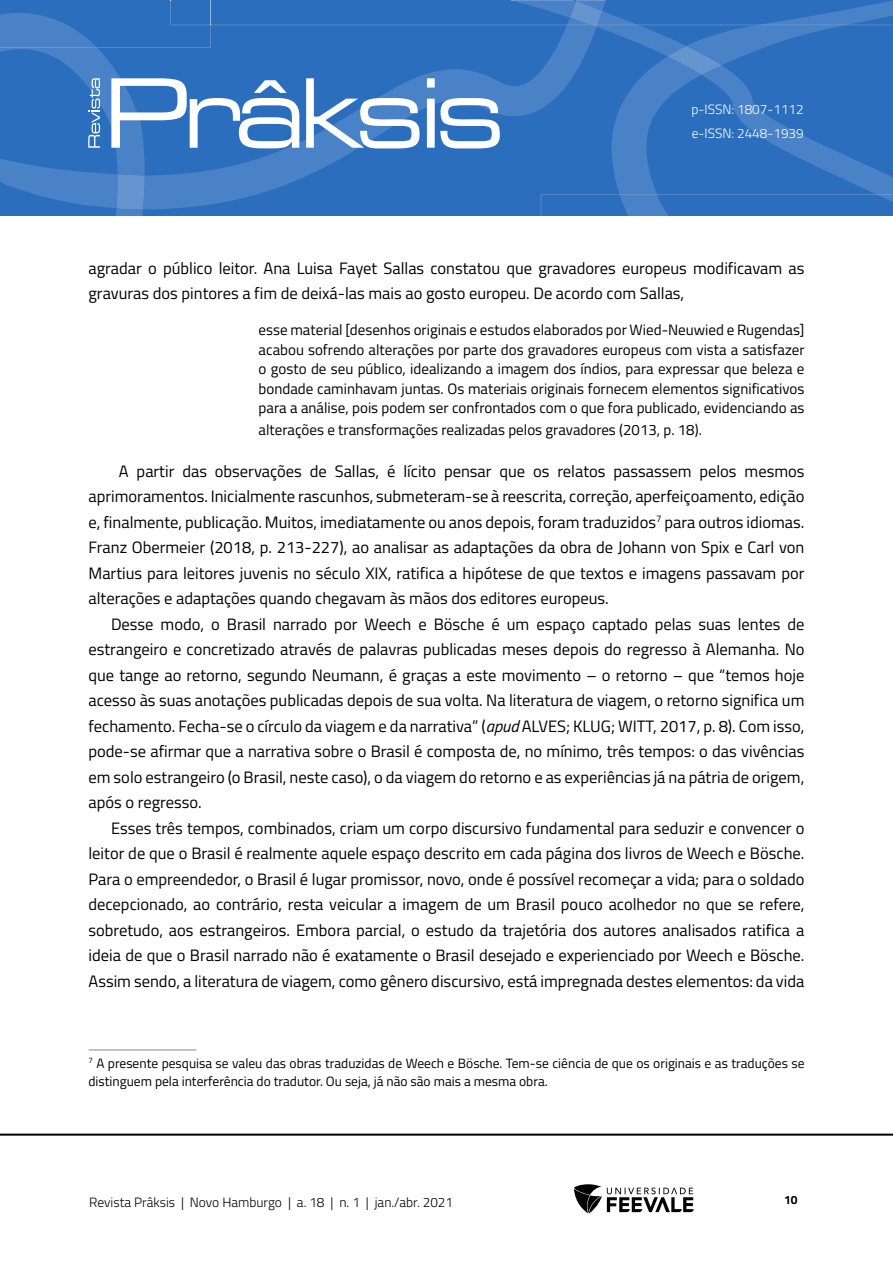
<style>
.page{position:relative;width:893px;height:1263px;background:#fff}
.page>*{position:absolute;margin:0;border:0;box-sizing:border-box;transform-origin:0 0}
.t1{font:16.5px/25.5px "Titillium Web";color:#000;text-align:justify}
.t2{font:15px/19.5px "Titillium Web";color:#000;text-align:justify}
.t3{font:13.5px/18px "Titillium Web";color:#000}
.t4{font:300 13.5px "Titillium Web";color:#000}
.t5{font:300 13.5px/24px "Titillium Web";color:#fff}
.t6{font:700 12px "Titillium Web";color:#000}
.s1{font-style:italic}
</style>
<div class="page">
<hr style="left:0;top:1133px;width:893px;height:3px;background:#000">
<svg style="left:574px;top:1184px;width:120px;height:29px"></svg>
<svg style="left:0;top:0;width:893px;height:216px;background:#3c79c2"></svg>
<hr style="left:88px;top:1049px;width:108px;height:1px;background:#878787">
<p class="t5" style="left:691px;top:97px;width:114px">p-ISSN: 1807-1112 e-ISSN: 2448-1939</p>
<p class="t1" style="left:88px;top:254px;width:717px">agradar o público leitor. Ana Luisa Fayet Sallas constatou que gravadores europeus modificavam as gravuras dos pintores a fim de deixá-las mais ao gosto europeu. De acordo com Sallas,</p>
<p class="t2" style="left:259px;top:319px;width:547px">esse material [desenhos originais e estudos elaborados por Wied-Neuwied e Rugendas] acabou sofrendo alterações por parte dos gravadores europeus com vista a satisfazer o gosto de seu público, idealizando a imagem dos índios, para expressar que beleza e bondade caminhavam juntas. Os materiais originais fornecem elementos significativos para a análise, pois podem ser confrontados com o que fora publicado, evidenciando as</p>
<p class="t2" style="left:259px;top:419px;width:445px">alterações e transformações realizadas pelos gravadores (2013, p. 18).</p>
<p class="t1" style="left:88px;top:457px;width:717px;text-indent:30px">A partir das observações de Sallas, é lícito pensar que os relatos passassem pelos mesmos aprimoramentos. Inicialmente rascunhos, submeteram-se à reescrita, correção, aperfeiçoamento, edição e, finalmente, publicação. Muitos, imediatamente ou anos depois, foram traduzidos<sup>7</sup> para outros idiomas.<br>Franz Obermeier (2018, p. 213-227), ao analisar as adaptações da obra de Johann von Spix e Carl von Martius para leitores juvenis no século XIX, ratifica a hipótese de que textos e imagens passavam por alterações e adaptações quando chegavam às mãos dos editores europeus.</p>
<p class="t1" style="left:88px;top:610px;width:718px;text-indent:23px">Desse modo, o Brasil narrado por Weech e Bösche é um espaço captado pelas suas lentes de estrangeiro e concretizado através de palavras publicadas meses depois do regresso à Alemanha. No que tange ao retorno, segundo Neumann, é graças a este movimento – o retorno – que “temos hoje acesso às suas anotações publicadas depois de sua volta. Na literatura de viagem, o retorno significa um fechamento. Fecha-se o círculo da viagem e da narrativa” (<span class="s1">apud</span> ALVES; KLUG; WITT, 2017, p. 8). Com isso, pode-se afirmar que a narrativa sobre o Brasil é composta de, no mínimo, três tempos: o das vivências em solo estrangeiro (o Brasil, neste caso), o da viagem do retorno e as experiências já na pátria de origem, após o regresso.</p>
<p class="t1" style="left:88px;top:814px;width:717px;text-indent:23px">Esses três tempos, combinados, criam um corpo discursivo fundamental para seduzir e convencer o leitor de que o Brasil é realmente aquele espaço descrito em cada página dos livros de Weech e Bösche.<br>Para o empreendedor, o Brasil é lugar promissor, novo, onde é possível recomeçar a vida; para o soldado decepcionado, ao contrário, resta veicular a imagem de um Brasil pouco acolhedor no que se refere, sobretudo, aos estrangeiros. Embora parcial, o estudo da trajetória dos autores analisados ratifica a ideia de que o Brasil narrado não é exatamente o Brasil desejado e experienciado por Weech e Bösche.<br>Assim sendo, a literatura de viagem, como gênero discursivo, está impregnada destes elementos: da vida</p>
<p class="t3" style="left:88px;top:1053px;width:717px"><sup>7</sup> A presente pesquisa se valeu das obras traduzidas de Weech e Bösche. Tem-se ciência de que os originais e as traduções se distinguem pela interferência do tradutor. Ou seja, já não são mais a mesma obra.</p>
<p class="t4" style="left:89px;top:1192px;width:365px">Revista Prâksis | Novo Hamburgo | a. 18 | n. 1 | jan./abr. 2021</p>
<p class="t6" style="left:784px;top:1190px;width:15px">10</p>
</div>
